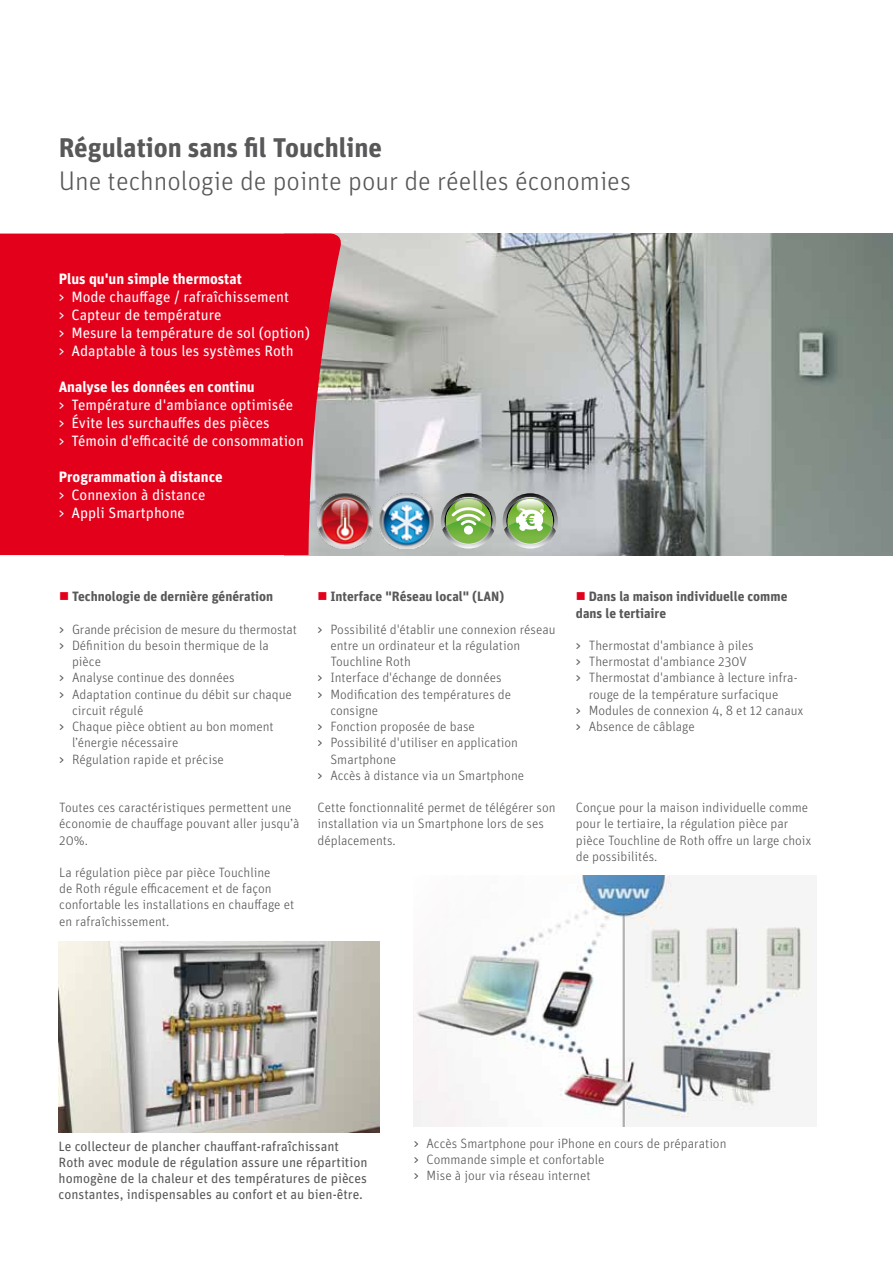
<style>
.page{position:relative;width:893px;height:1263px;background:#fff}
.page>*{position:absolute;margin:0;border:0;box-sizing:border-box;transform-origin:0 0}
.t1{font:300 27px "Unit OT";color:#58585a}
.t2{font:700 27px "Unit OT";color:#58585a}
.t3{font:15px/18px "Unit OT";color:#fff}
.t4{font:700 15px "Unit OT";color:#fff}
.t5{font:300 13.5px/16.2px "Unit OT";color:#58585a}
.t6{font:13.5px/16.2px "Unit OT";color:#58585a}
.t7{font:700 13.5px/16.2px "Unit OT";color:#58585a}
.s1{font-weight:400}
</style>
<div class="page">
<img style="left:343px;top:234px;width:549px;height:321px">
<div style="left:0;top:234px;width:343px;height:321px;background:#e2001a"></div>
<img style="left:414px;top:876px;width:396px;height:250px">
<svg style="left:441px;top:493px;width:55px;height:56px;background:#99b485"></svg>
<svg style="left:503px;top:493px;width:55px;height:56px;background:#a2b891"></svg>
<img style="left:317px;top:493px;width:56px;height:56px">
<img style="left:379px;top:493px;width:55px;height:56px">
<img style="left:59px;top:941px;width:320px;height:191px">
<h1 class="t2" style="left:59px;top:130px;width:325px">Régulation sans fil Touchline</h1>
<h1 class="t1" style="left:59px;top:165px;width:574px">Une technologie de pointe pour de réelles économies</h1>
<p class="t4" style="left:59px;top:269px;width:185px">Plus qu'un simple thermostat</p>
<p class="t3" style="left:59px;top:287px;width:253px">&gt; Mode chauffage / rafraîchissement<br>&gt; Capteur de température<br>&gt; Mesure la température de sol (option) &gt; Adaptable à tous les systèmes Roth</p>
<p class="t4" style="left:59px;top:377px;width:198px">Analyse les données en continu</p>
<p class="t3" style="left:59px;top:395px;width:247px">&gt; Température d'ambiance optimisée<br>&gt; Évite les surchauffes des pièces<br>&gt; Témoin d'efficacité de consommation</p>
<p class="t4" style="left:59px;top:467px;width:165px">Programmation à distance</p>
<p class="t3" style="left:59px;top:485px;width:148px">&gt; Connexion à distance &gt; Appli Smartphone</p>
<p class="t7" style="left:72px;top:588px;width:203px">Technologie de dernière génération</p>
<p class="t5" style="left:59px;top:621px;width:239px"><span class="s1">&gt;</span> Grande précision de mesure du thermostat</p>
<p class="t5" style="left:59px;top:637px;width:211px"><span class="s1">&gt;</span> Définition du besoin thermique de la</p>
<p class="t5" style="left:72px;top:654px;width:30px">pièce</p>
<p class="t5" style="left:59px;top:670px;width:177px"><span class="s1">&gt;</span> Analyse continue des données</p>
<p class="t5" style="left:59px;top:686px;width:234px"><span class="s1">&gt;</span> Adaptation continue du débit sur chaque</p>
<p class="t5" style="left:72px;top:702px;width:73px">circuit régulé</p>
<p class="t5" style="left:59px;top:718px;width:216px"><span class="s1">&gt;</span> Chaque pièce obtient au bon moment</p>
<p class="t5" style="left:72px;top:735px;width:108px">l’énergie nécessaire</p>
<p class="t5" style="left:59px;top:751px;width:166px"><span class="s1">&gt;</span> Régulation rapide et précise</p>
<p class="t5" style="left:59px;top:799px;width:242px">Toutes ces caractéristiques permettent une économie de chauffage pouvant aller jusqu’à<br>20%.</p>
<p class="t5" style="left:59px;top:864px;width:236px">La régulation pièce par pièce Touchline<br>de Roth régule efficacement et de façon confortable les installations en chauffage et en rafraîchissement.</p>
<p class="t7" style="left:330px;top:588px;width:175px">Interface "Réseau local" (LAN)</p>
<p class="t5" style="left:318px;top:621px;width:240px"><span class="s1">&gt;</span> Possibilité d'établir une connexion réseau</p>
<p class="t5" style="left:330px;top:637px;width:191px">entre un ordinateur et la régulation</p>
<p class="t5" style="left:330px;top:654px;width:82px">Touchline Roth</p>
<p class="t5" style="left:318px;top:670px;width:185px"><span class="s1">&gt;</span> Interface d'échange de données</p>
<p class="t5" style="left:318px;top:686px;width:195px"><span class="s1">&gt;</span> Modification des températures de</p>
<p class="t5" style="left:330px;top:702px;width:49px">consigne</p>
<p class="t5" style="left:318px;top:718px;width:159px"><span class="s1">&gt;</span> Fonction proposée de base</p>
<p class="t5" style="left:318px;top:735px;width:202px"><span class="s1">&gt;</span> Possibilité d'utiliser en application</p>
<p class="t5" style="left:330px;top:751px;width:67px">Smartphone</p>
<p class="t5" style="left:318px;top:767px;width:208px"><span class="s1">&gt;</span> Accès à distance via un Smartphone</p>
<p class="t5" style="left:318px;top:799px;width:240px">Cette fonctionnalité permet de télégérer son installation via un Smartphone lors de ses déplacements.</p>
<p class="t7" style="left:576px;top:588px;width:213px;text-indent:13px">Dans la maison individuelle comme dans le tertiaire</p>
<p class="t5" style="left:576px;top:637px;width:179px"><span class="s1">&gt;</span> Thermostat d'ambiance à piles</p>
<p class="t5" style="left:576px;top:654px;width:172px"><span class="s1">&gt;</span> Thermostat d'ambiance 230V</p>
<p class="t5" style="left:576px;top:670px;width:223px"><span class="s1">&gt;</span> Thermostat d'ambiance à lecture infra-</p>
<p class="t5" style="left:589px;top:686px;width:191px">rouge de la température surfacique</p>
<p class="t5" style="left:576px;top:702px;width:229px"><span class="s1">&gt;</span> Modules de connexion 4, 8 et 12 canaux</p>
<p class="t5" style="left:576px;top:718px;width:120px"><span class="s1">&gt;</span> Absence de câblage</p>
<p class="t5" style="left:576px;top:799px;width:237px">Conçue pour la maison individuelle comme pour le tertiaire, la régulation pièce par pièce Touchline de Roth offre un large choix de possibilités.</p>
<p class="t6" style="left:59px;top:1137px;width:310px">Le collecteur de plancher chauffant-rafraîchissant Roth avec module de régulation assure une répartition homogène de la chaleur et des températures de pièces constantes, indispensables au confort et au bien-être.</p>
<p class="t5" style="left:414px;top:1135px;width:314px"><span class="s1">&gt;</span> Accès Smartphone pour iPhone en cours de préparation <span class="s1">&gt;</span> Commande simple et confortable<br><span class="s1">&gt;</span> Mise à jour via réseau internet</p>
</div>
